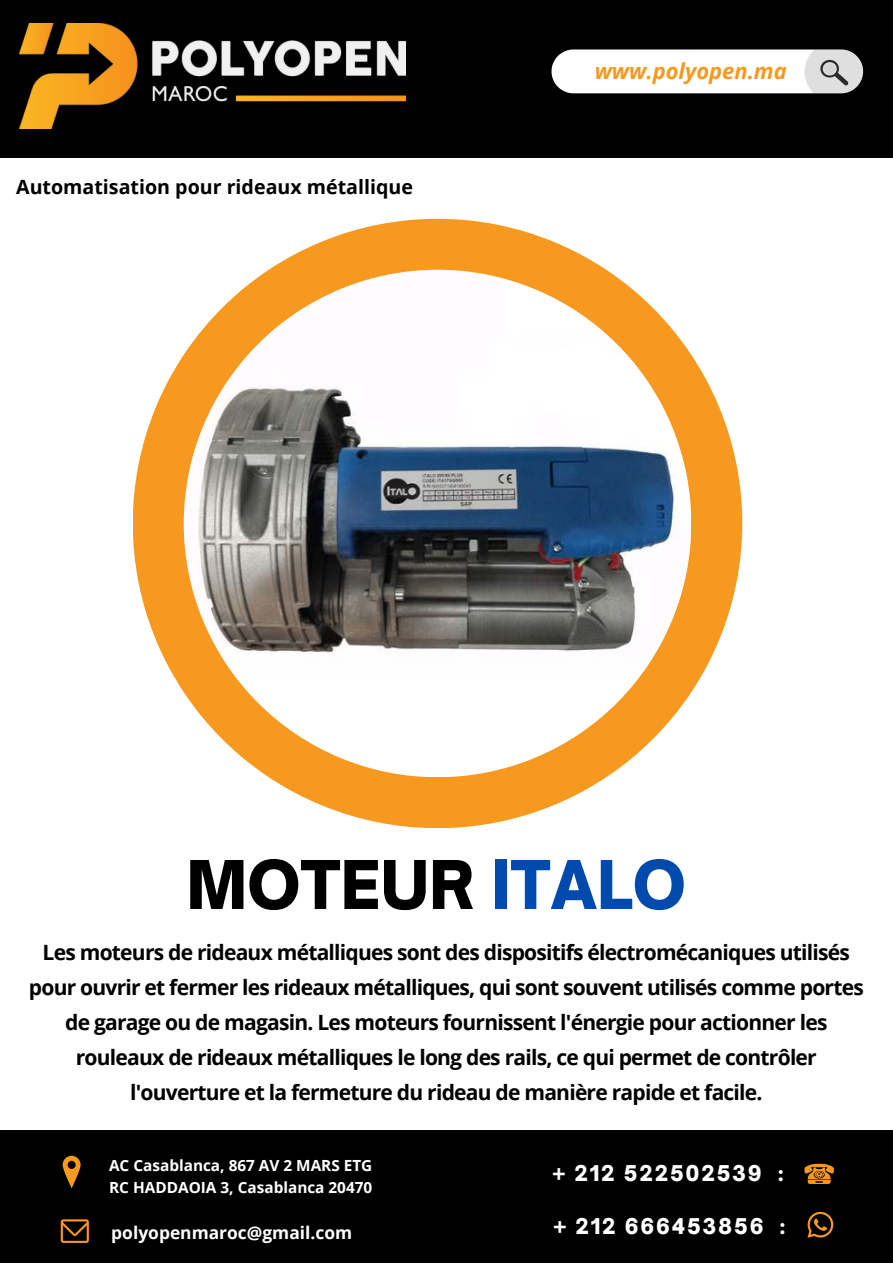
<style>
.page{position:relative;width:893px;height:1264px;background:#fff}
.page>*{position:absolute;margin:0;border:0;box-sizing:border-box;transform-origin:0 0}
.t1{font:900 64.2px "Open Sauce One";color:#000}
.t2{font:italic 700 21.9px "Open Sans";color:#f7991f}
.t3{font:700 21px/34.8px "Open Sans";letter-spacing:-.035em;color:#000;text-align:center}
.t4{font:900 20.85px "Open Sauce One";letter-spacing:.085em;color:#fff}
.t5{font:700 19.65px "Open Sans";color:#000}
.t6{font:700 17.4px "Open Sans";color:#fff}
.t7{font:700 15.3px/21.3px "Open Sans";color:#fff}
.s1{color:#004aad}
</style>
<div class="page">
<div style="left:0;top:0;width:892px;height:157px;background:#000"></div>
<div style="left:0;top:1130px;width:892px;height:132px;background:#000"></div>
<svg style="left:551px;top:49px;width:312px;height:44px;background:#ececec"></svg>
<img style="left:20px;top:24px;width:385px;height:104px">
<svg style="left:807px;top:1211px;width:26px;height:26px"></svg>
<svg style="left:804px;top:1163px;width:30px;height:20px"></svg>
<svg style="left:63px;top:1155px;width:18px;height:33px"></svg>
<svg style="left:61px;top:1219px;width:28px;height:23px"></svg>
<svg style="left:133px;top:219px;width:609px;height:609px"></svg>
<img style="left:184px;top:270px;width:506px;height:506px">
<p class="t5" style="left:16px;top:173px;width:398px">Automatisation pour rideaux métallique</p>
<p class="t2" style="left:594px;top:56px;width:193px">www.polyopen.ma</p>
<h1 class="t1" style="left:186px;top:842px;width:501px">MOTEUR <span class="s1">ITALO</span></h1>
<p class="t3" style="left:29px;top:934px;width:836px">Les moteurs de rideaux métalliques sont des dispositifs électromécaniques utilisés pour ouvrir et fermer les rideaux métalliques, qui sont souvent utilisés comme portes de garage ou de magasin. Les moteurs fournissent l'énergie pour actionner les rouleaux de rideaux métalliques le long des rails, ce qui permet de contrôler l'ouverture et la fermeture du rideau de manière rapide et facile.</p>
<p class="t7" style="left:109px;top:1154px;width:265px">AC Casablanca, 867 AV 2 MARS ETG<br>RC HADDAOIA 3, Casablanca 20470</p>
<p class="t6" style="left:111px;top:1220px;width:242px">polyopenmaroc@gmail.com</p>
<p class="t4" style="left:552px;top:1159px;width:233px">+ 212 522502539 :</p>
<p class="t4" style="left:553px;top:1212px;width:233px">+ 212 666453856 :</p>
</div>
